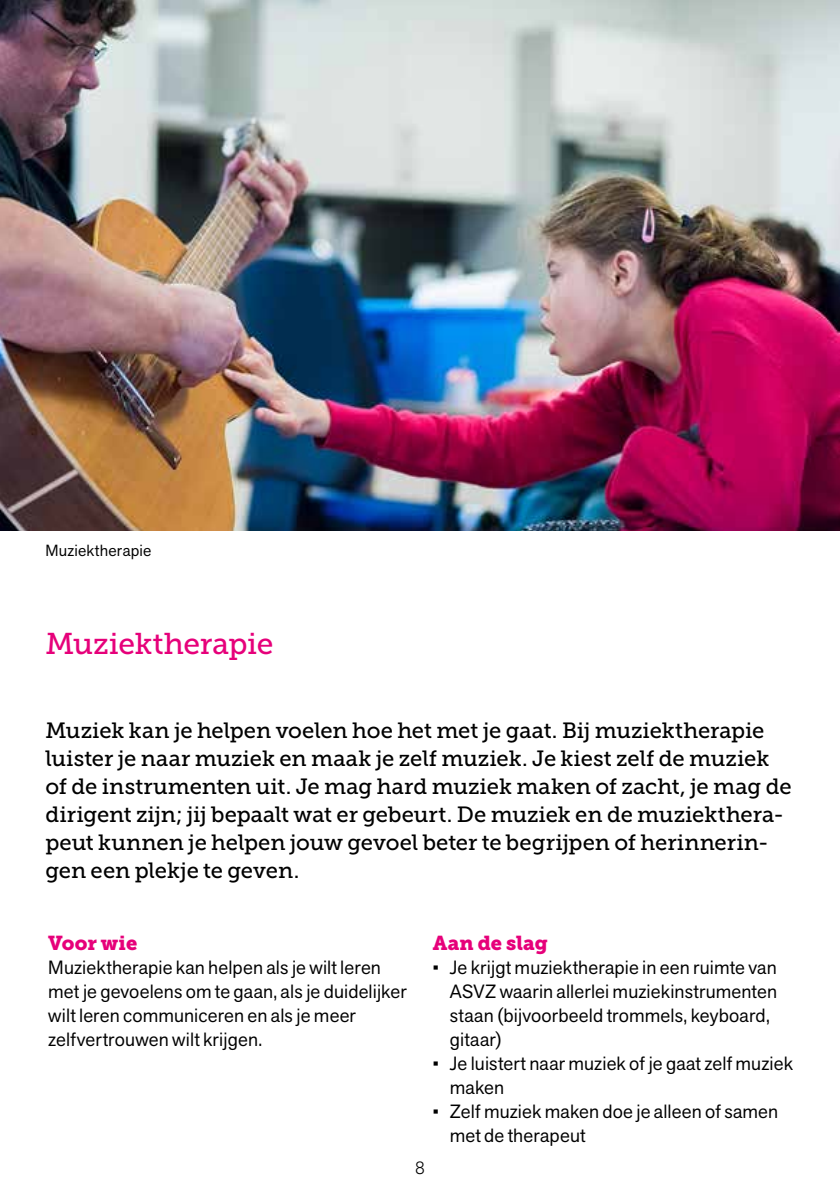
<style>
.page{position:relative;width:840px;height:1191px;background:#fff}
.page>*{position:absolute;margin:0;border:0;box-sizing:border-box;transform-origin:0 0}
.t1{font:30px "Museo Slab 500";letter-spacing:-.01em;color:#e6007a}
.t2{font:22px/28px "Museo Slab 500";letter-spacing:-.005em;color:#000}
.t3{font:20px "Museo Slab 900";letter-spacing:.005em;color:#e6007a}
.t4{font:19px/24px "Akzid Grtsk Next";letter-spacing:.01em;color:#000}
.t5{font:300 18px "Akzid Grtsk Next";color:#000}
.t6{font:16px "Akzid Grtsk Next";letter-spacing:.015em;color:#000}
</style>
<div class="page">
<img style="left:0;top:0;width:839px;height:530px">
<p class="t6" style="left:45px;top:539px;width:107px">Muziektherapie</p>
<h1 class="t1" style="left:45px;top:626px;width:229px">Muziektherapie</h1>
<p class="t2" style="left:45px;top:716px;width:747px">Muziek kan je helpen voelen hoe het met je gaat. Bij muziektherapie luister je naar muziek en maak je zelf muziek. Je kiest zelf de muziek of de instrumenten uit. Je mag hard muziek maken of zacht, je mag de dirigent zijn; jij bepaalt wat er gebeurt. De muziek en de muziekthera&shy;peut kunnen je helpen jouw gevoel beter te begrijpen of herinnerin&shy;gen een plekje te geven.</p>
<p class="t3" style="left:48px;top:931px;width:90px">Voor wie</p>
<p class="t4" style="left:48px;top:955px;width:360px">Muziektherapie kan helpen als je wilt leren met je gevoelens om te gaan, als je duidelijker wilt leren communiceren en als je meer zelfvertrouwen wilt krijgen.</p>
<p class="t5" style="left:415px;top:1155px;width:11px">8</p>
<p class="t3" style="left:432px;top:931px;width:117px">Aan de slag</p>
<p class="t4" style="left:449px;top:955px;width:328px;text-indent:-17px">• Je krijgt muziektherapie in een ruimte van ASVZ waarin allerlei muziekinstrumenten staan (bijvoorbeeld trommels, keyboard, gitaar)</p>
<p class="t4" style="left:449px;top:1051px;width:344px;text-indent:-17px">• Je luistert naar muziek of je gaat zelf muziek maken</p>
<p class="t4" style="left:449px;top:1099px;width:330px;text-indent:-17px">• Zelf muziek maken doe je alleen of samen met de therapeut</p>
</div>
